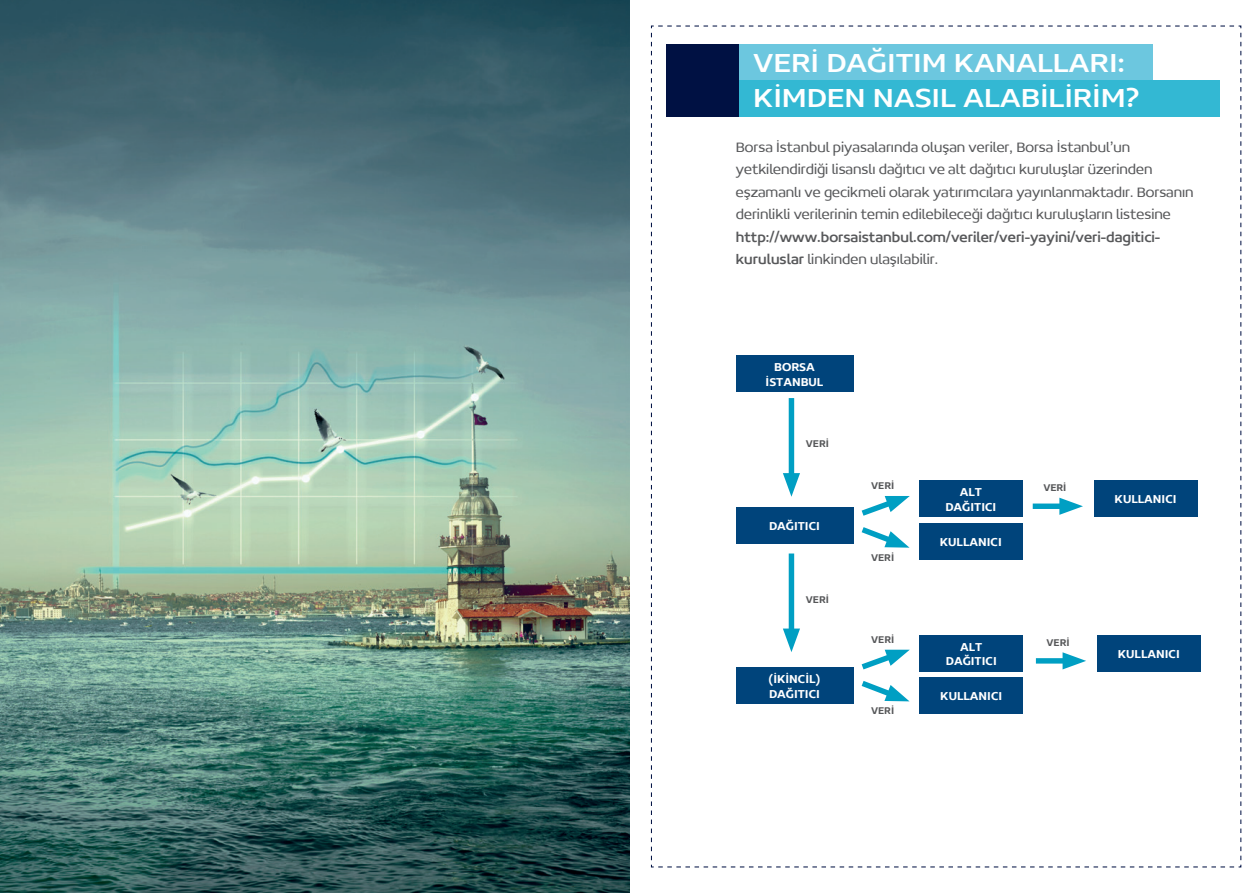
<style>
.page{position:relative;width:1259px;height:893px;background:#fff}
.page>*{position:absolute;margin:0;border:0;box-sizing:border-box;transform-origin:0 0}
.t1{font:28.8px/35px "Concord";letter-spacing:-.005em;color:#fff;scale:1.09 1}
.t2{font:300 15px/22.5px "Concord";color:#57585a}
.t3{font:15px/22.5px "Concord";color:#57585a}
.t4{font:500 12.45px/14.9px "Concord";color:#fff;text-align:center}
.t5{font:500 10.5px "Concord";color:#57585a}
.s1{font-weight:300}
</style>
<div class="page">
<img style="left:0;top:0;width:629px;height:893px">
<svg style="left:650px;top:25px;width:591px;height:843px"></svg>
<div style="left:738px;top:44px;width:414px;height:36px;background:#6cc7df"></div>
<div style="left:666px;top:44px;width:72px;height:73px;background:#001143"></div>
<div style="left:738px;top:80px;width:481px;height:37px;background:#33b8d3"></div>
<div style="left:788px;top:398px;width:6px;height:85px;background:#009fc3"></div>
<svg style="left:783px;top:473px;width:17px;height:24px"></svg>
<div style="left:788px;top:553px;width:6px;height:85px;background:#009fc3"></div>
<svg style="left:783px;top:629px;width:17px;height:23px"></svg>
<div style="left:736px;top:355px;width:117px;height:37px;background:#00447b"></div>
<div style="left:736px;top:508px;width:117px;height:36px;background:#00447b"></div>
<div style="left:1032px;top:503px;width:37px;height:6px;background:#009fc3"></div>
<svg style="left:1059px;top:498px;width:24px;height:17px"></svg>
<div style="left:1093px;top:480px;width:104px;height:37px;background:#00447b"></div>
<div style="left:919px;top:523px;width:103px;height:37px;background:#00447b"></div>
<div style="left:919px;top:480px;width:103px;height:37px;background:#00447b"></div>
<svg style="left:855px;top:494px;width:55px;height:56px"></svg>
<svg style="left:855px;top:647px;width:55px;height:56px"></svg>
<div style="left:736px;top:667px;width:117px;height:37px;background:#00447b"></div>
<div style="left:1097px;top:635px;width:103px;height:37px;background:#00447b"></div>
<div style="left:919px;top:677px;width:104px;height:37px;background:#00447b"></div>
<div style="left:919px;top:635px;width:104px;height:37px;background:#00447b"></div>
<div style="left:1036px;top:658px;width:36px;height:6px;background:#009fc3"></div>
<svg style="left:1062px;top:652px;width:24px;height:17px"></svg>
<h1 class="t1" style="left:753px;top:45px;width:356px">VERİ DAĞITIM KANALLARI:<br>KİMDEN NASIL ALABİLİRİM?</h1>
<p class="t2" style="left:736px;top:135px;width:459px">Borsa İstanbul piyasalarında oluşan veriler, Borsa İstanbul’un yetkilendirdiği lisanslı dağıtıcı ve alt dağıtıcı kuruluşlar üzerinden eşzamanlı ve gecikmeli olarak yatırımcılara yayınlanmaktadır. Borsanın derinlikli verilerinin temin edilebileceği dağıtıcı kuruluşların listesine</p>
<p class="t3" style="left:736px;top:225px;width:426px">http://www.borsaistanbul.com/veriler/veri-yayini/veri-dagitici&shy;kuruluslar <span class="s1">linkinden ulaşılabilir.</span></p>
<p class="t4" style="left:765px;top:359px;width:59px">BORSA<br>İSTANBUL</p>
<p class="t5" style="left:806px;top:437px;width:25px">VERİ</p>
<p class="t4" style="left:769px;top:518px;width:52px">DAĞITICI</p>
<p class="t5" style="left:806px;top:593px;width:25px">VERİ</p>
<p class="t4" style="left:768px;top:671px;width:53px;text-align:left">(İKİNCİL)<br>DAĞITICI</p>
<p class="t5" style="left:871px;top:479px;width:25px">VERİ</p>
<p class="t5" style="left:871px;top:551px;width:25px">VERİ</p>
<p class="t5" style="left:871px;top:633px;width:25px">VERİ</p>
<p class="t5" style="left:871px;top:704px;width:25px">VERİ</p>
<p class="t4" style="left:945px;top:484px;width:52px">ALT<br>DAĞITICI</p>
<p class="t4" style="left:940px;top:534px;width:63px">KULLANICI</p>
<p class="t4" style="left:946px;top:639px;width:52px">ALT<br>DAĞITICI</p>
<p class="t4" style="left:940px;top:688px;width:63px">KULLANICI</p>
<p class="t5" style="left:1043px;top:481px;width:25px">VERİ</p>
<p class="t5" style="left:1046px;top:636px;width:25px">VERİ</p>
<p class="t4" style="left:1114px;top:492px;width:63px">KULLANICI</p>
<p class="t4" style="left:1117px;top:646px;width:63px">KULLANICI</p>
</div>
